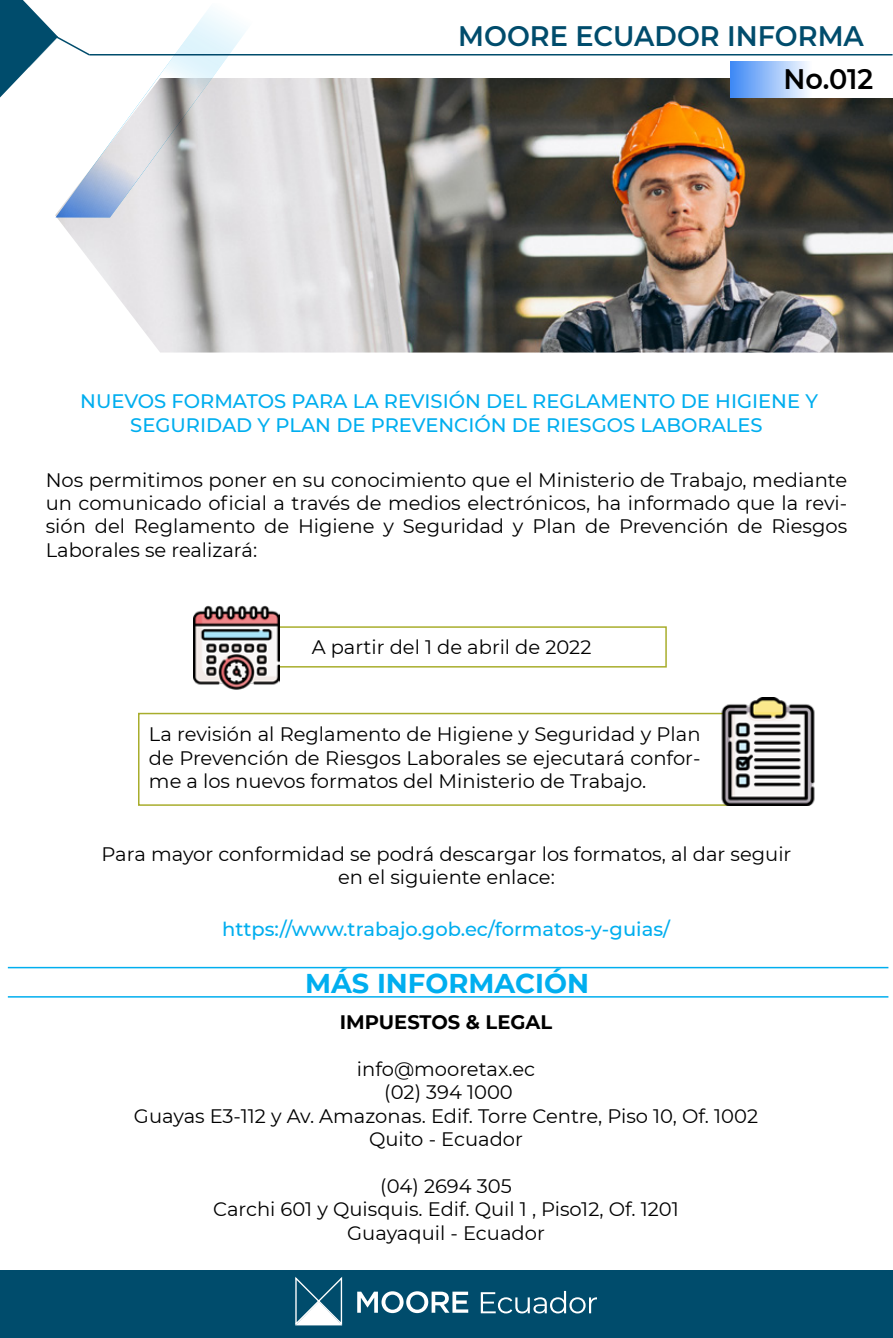
<style>
.page{position:relative;width:893px;height:1338px;background:#fff}
.page>*{position:absolute;margin:0;border:0;box-sizing:border-box;transform-origin:0 0}
.t1{font:600 28.2px "Montserrat";color:#004c6c;scale:.96 1}
.t2{font:600 28.2px "Montserrat";color:#000;scale:.96 1}
.t3{font:700 27.15px "Montserrat";color:#00aeef}
.t4{font:19.5px/23.4px "Montserrat";color:#000;text-align:center}
.t5{font:500 19.5px/23.4px "Montserrat";color:#00aeef;text-align:center}
.t6{font:700 19.5px "Montserrat";color:#000}
</style>
<div class="page">
<hr style="left:89px;top:54px;width:803px;height:2px;background:#004c6c">
<img style="left:57px;top:78px;width:836px;height:274px">
<svg style="left:0;top:0;width:267px;height:218px"></svg>
<svg style="left:730px;top:62px;width:162px;height:36px"></svg>
<hr style="left:8px;top:967px;width:880px;height:1px;background:#00aeef">
<hr style="left:8px;top:996px;width:880px;height:2px;background:#00aeef">
<div style="left:0;top:1271px;width:893px;height:67px;background:#004c6c"></div>
<svg style="left:295px;top:1277px;width:48px;height:49px"></svg>
<svg style="left:357px;top:1291px;width:111px;height:22px"></svg>
<svg style="left:481px;top:1291px;width:116px;height:22px"></svg>
<div style="left:236px;top:626px;width:431px;height:42px;border:2px solid #a8ad2c"></div>
<img style="left:194px;top:605px;width:85px;height:85px">
<div style="left:138px;top:713px;width:600px;height:93px;border:2px solid #a8ad2c"></div>
<img style="left:714px;top:698px;width:101px;height:107px">
<h1 class="t1" style="left:458px;top:16px;width:424px">MOORE ECUADOR INFORMA</h1>
<h1 class="t2" style="left:784px;top:59px;width:95px">No.012</h1>
<p class="t5" style="left:80px;top:389px;width:739px">NUEVOS FORMATOS PARA LA REVISIÓN DEL REGLAMENTO DE HIGIENE Y<br>SEGURIDAD Y PLAN DE PREVENCIÓN DE RIESGOS LABORALES</p>
<p class="t4" style="left:46px;top:467px;width:803px;text-align:justify">Nos permitimos poner en su conocimiento que el Ministerio de Trabajo, mediante un comunicado oficial a través de medios electrónicos, ha informado que la revi&shy;sión del Reglamento de Higiene y Seguridad y Plan de Prevención de Riesgos Laborales se realizará:</p>
<p class="t4" style="left:312px;top:634px;width:281px">A partir del 1 de abril de 2022</p>
<p class="t4" style="left:149px;top:722px;width:553px;text-align:justify">La revisión al Reglamento de Higiene y Seguridad y Plan de Prevención de Riesgos Laborales se ejecutará confor&shy;me a los nuevos formatos del Ministerio de Trabajo.</p>
<p class="t4" style="left:102px;top:842px;width:691px">Para mayor conformidad se podrá descargar los formatos, al dar seguir en el siguiente enlace:</p>
<p class="t5" style="left:222px;top:917px;width:449px">https://www.trabajo.gob.ec/formatos-y-guias/</p>
<h2 class="t3" style="left:305px;top:964px;width:286px">MÁS INFORMACIÓN</h2>
<p class="t6" style="left:340px;top:1008px;width:214px">IMPUESTOS &amp; LEGAL</p>
<p class="t4" style="left:134px;top:1056px;width:626px">info@mooretax.ec<br>(02) 394 1000<br>Guayas E3-112 y Av. Amazonas. Edif. Torre Centre, Piso 10, Of. 1002<br>Quito - Ecuador</p>
<p class="t4" style="left:213px;top:1173px;width:467px">(04) 2694 305<br>Carchi 601 y Quisquis. Edif. Quil 1 , Piso12, Of. 1201<br>Guayaquil - Ecuador</p>
</div>
